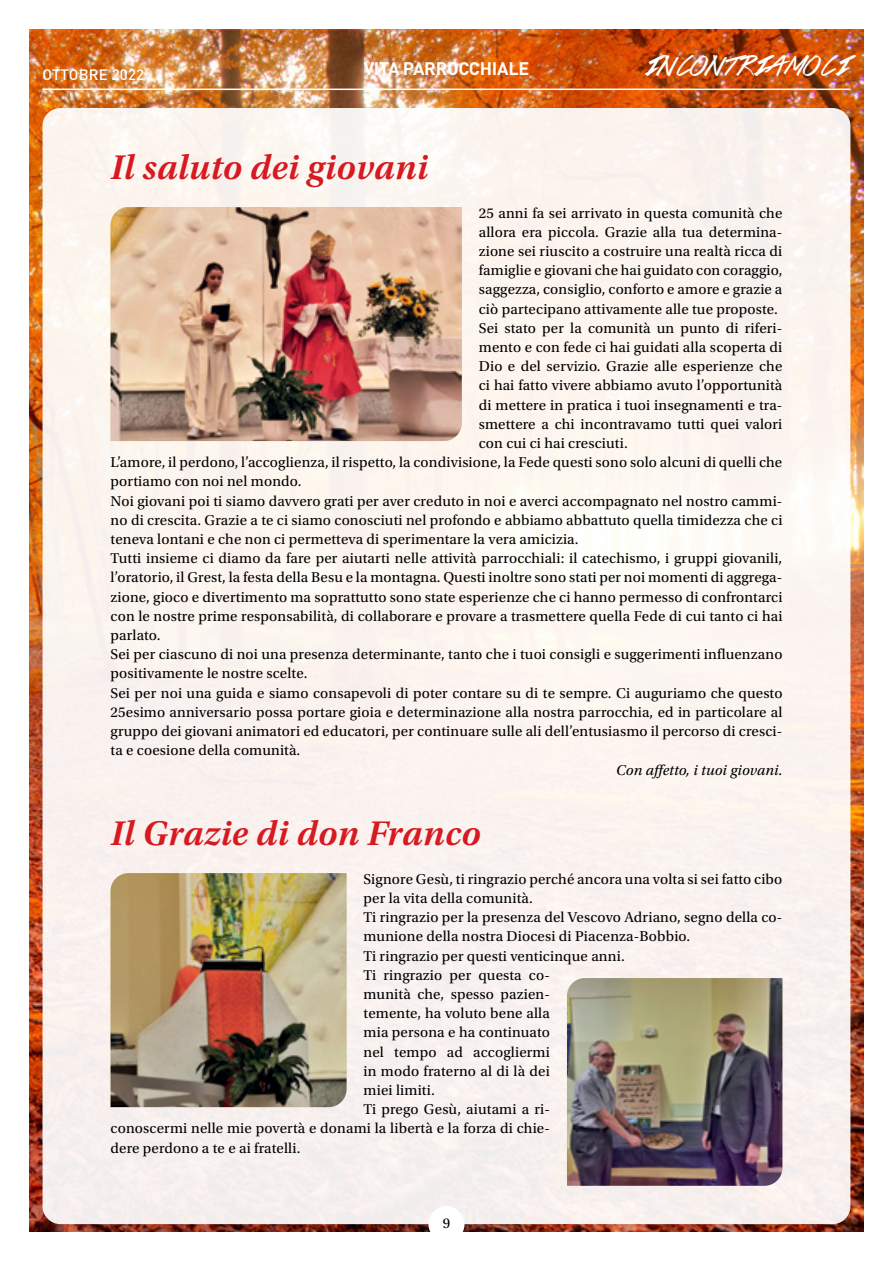
<style>
.page{position:relative;width:893px;height:1263px;background:#fff}
.page>*{position:absolute;margin:0;border:0;box-sizing:border-box;transform-origin:0 0}
.t1{font:italic 600 36px "Utopia Std";letter-spacing:.01em;color:#d71920}
.t2{font:30px "Colors Of Autumn";letter-spacing:.01em;color:#fff}
.t3{font:700 18px "DIN Pro";letter-spacing:-.015em;color:#fff}
.t4{font:15px "Utopia Std";letter-spacing:.01em;color:#000}
.t5{font:italic 15px "Utopia Std";letter-spacing:.01em;color:#000}
.t6{font:500 15px "DIN Pro";letter-spacing:.01em;color:#fff}
</style>
<div class="page">
<img style="left:30px;top:30px;width:833px;height:1201px">
<hr style="left:43px;top:89px;width:807px;height:1px;background:#fff">
<div style="left:43px;top:108px;width:807px;height:1116px;background:#fbf3ef;border-radius:18px"></div>
<div style="left:428px;top:1206px;width:36px;height:36px;background:#fff;border-radius:50%"></div>
<img style="left:111px;top:207px;width:351px;height:234px">
<img style="left:111px;top:873px;width:236px;height:234px">
<img style="left:567px;top:978px;width:215px;height:208px">
<p class="t6" style="left:43px;top:64px;width:103px">OTTOBRE 2022</p>
<p class="t3" style="left:364px;top:57px;width:167px">VITA PARROCCHIALE</p>
<h1 class="t1" style="left:111px;top:147px;width:319px">Il saluto dei giovani</h1>
<h2 class="t2" style="left:647px;top:50px;width:205px">INCONTRIAMOCI</h2>
<p class="t4" style="left:479px;top:205px;width:305px">25 anni fa sei arrivato in questa comunità che</p>
<p class="t4" style="left:479px;top:224px;width:305px">allora era piccola. Grazie alla tua determina-</p>
<p class="t4" style="left:479px;top:243px;width:305px">zione sei riuscito a costruire una realtà ricca di</p>
<p class="t4" style="left:479px;top:262px;width:305px">famiglie e giovani che hai guidato con coraggio,</p>
<p class="t4" style="left:479px;top:281px;width:305px">saggezza, consiglio, conforto e amore e grazie a</p>
<p class="t4" style="left:479px;top:301px;width:301px">ciò partecipano attivamente alle tue proposte.</p>
<p class="t4" style="left:479px;top:320px;width:305px">Sei stato per la comunità un punto di riferi-</p>
<p class="t4" style="left:479px;top:339px;width:305px">mento e con fede ci hai guidati alla scoperta di</p>
<p class="t4" style="left:479px;top:358px;width:305px">Dio e del servizio. Grazie alle esperienze che</p>
<p class="t4" style="left:479px;top:377px;width:305px">ci hai fatto vivere abbiamo avuto l’opportunità</p>
<p class="t4" style="left:479px;top:397px;width:305px">di mettere in pratica i tuoi insegnamenti e tra-</p>
<p class="t4" style="left:479px;top:416px;width:305px">smettere a chi incontravamo tutti quei valori</p>
<p class="t4" style="left:479px;top:435px;width:150px">con cui ci hai cresciuti.</p>
<p class="t4" style="left:111px;top:454px;width:673px">L’amore, il perdono, l’accoglienza, il rispetto, la condivisione, la Fede questi sono solo alcuni di quelli che</p>
<p class="t4" style="left:111px;top:473px;width:192px">portiamo con noi nel mondo.</p>
<p class="t4" style="left:111px;top:493px;width:673px">Noi giovani poi ti siamo davvero grati per aver creduto in noi e averci accompagnato nel nostro cammi-</p>
<p class="t4" style="left:111px;top:512px;width:673px">no di crescita. Grazie a te ci siamo conosciuti nel profondo e abbiamo abbattuto quella timidezza che ci</p>
<p class="t4" style="left:111px;top:531px;width:469px">teneva lontani e che non ci permetteva di sperimentare la vera amicizia.</p>
<p class="t4" style="left:111px;top:550px;width:673px">Tutti insieme ci diamo da fare per aiutarti nelle attività parrocchiali: il catechismo, i gruppi giovanili,</p>
<p class="t4" style="left:111px;top:569px;width:673px">l’oratorio, il Grest, la festa della Besu e la montagna. Questi inoltre sono stati per noi momenti di aggrega-</p>
<p class="t4" style="left:111px;top:589px;width:673px">zione, gioco e divertimento ma soprattutto sono state esperienze che ci hanno permesso di confrontarci</p>
<p class="t4" style="left:111px;top:608px;width:673px">con le nostre prime responsabilità, di collaborare e provare a trasmettere quella Fede di cui tanto ci hai</p>
<p class="t4" style="left:111px;top:627px;width:51px">parlato.</p>
<p class="t4" style="left:111px;top:646px;width:673px">Sei per ciascuno di noi una presenza determinante, tanto che i tuoi consigli e suggerimenti influenzano</p>
<p class="t4" style="left:111px;top:665px;width:198px">positivamente le nostre scelte.</p>
<p class="t4" style="left:111px;top:685px;width:673px">Sei per noi una guida e siamo consapevoli di poter contare su di te sempre. Ci auguriamo che questo</p>
<p class="t4" style="left:111px;top:704px;width:673px">25esimo anniversario possa portare gioia e determinazione alla nostra parrocchia, ed in particolare al</p>
<p class="t4" style="left:111px;top:723px;width:673px">gruppo dei giovani animatori ed educatori, per continuare sulle ali dell’entusiasmo il percorso di cresci-</p>
<p class="t4" style="left:111px;top:742px;width:191px">ta e coesione della comunità.</p>
<p class="t5" style="left:616px;top:761px;width:168px">Con affetto, i tuoi giovani.</p>
<h1 class="t1" style="left:111px;top:813px;width:372px">Il Grazie di don Franco</h1>
<p class="t4" style="left:364px;top:871px;width:420px">Signore Gesù, ti ringrazio perché ancora una volta si sei fatto cibo</p>
<p class="t4" style="left:364px;top:890px;width:171px">per la vita della comunità.</p>
<p class="t4" style="left:364px;top:909px;width:420px">Ti ringrazio per la presenza del Vescovo Adriano, segno della co-</p>
<p class="t4" style="left:364px;top:928px;width:328px">munione della nostra Diocesi di Piacenza-Bobbio.</p>
<p class="t4" style="left:364px;top:947px;width:263px">Ti ringrazio per questi venticinque anni.</p>
<p class="t4" style="left:364px;top:967px;width:188px">Ti ringrazio per questa co-</p>
<p class="t4" style="left:364px;top:986px;width:188px">munità che, spesso pazien-</p>
<p class="t4" style="left:364px;top:1005px;width:188px">temente, ha voluto bene alla</p>
<p class="t4" style="left:364px;top:1024px;width:188px">mia persona e ha continuato</p>
<p class="t4" style="left:364px;top:1043px;width:188px">nel tempo ad accogliermi</p>
<p class="t4" style="left:364px;top:1063px;width:188px">in modo fraterno al di là dei</p>
<p class="t4" style="left:364px;top:1082px;width:73px">miei limiti.</p>
<p class="t4" style="left:364px;top:1101px;width:188px">Ti prego Gesù, aiutami a ri-</p>
<p class="t4" style="left:111px;top:1120px;width:441px">conoscermi nelle mie povertà e donami la libertà e la forza di chie-</p>
<p class="t4" style="left:111px;top:1139px;width:191px">dere perdono a te e ai fratelli.</p>
<p class="t4" style="left:443px;top:1215px;width:9px">9</p>
</div>
